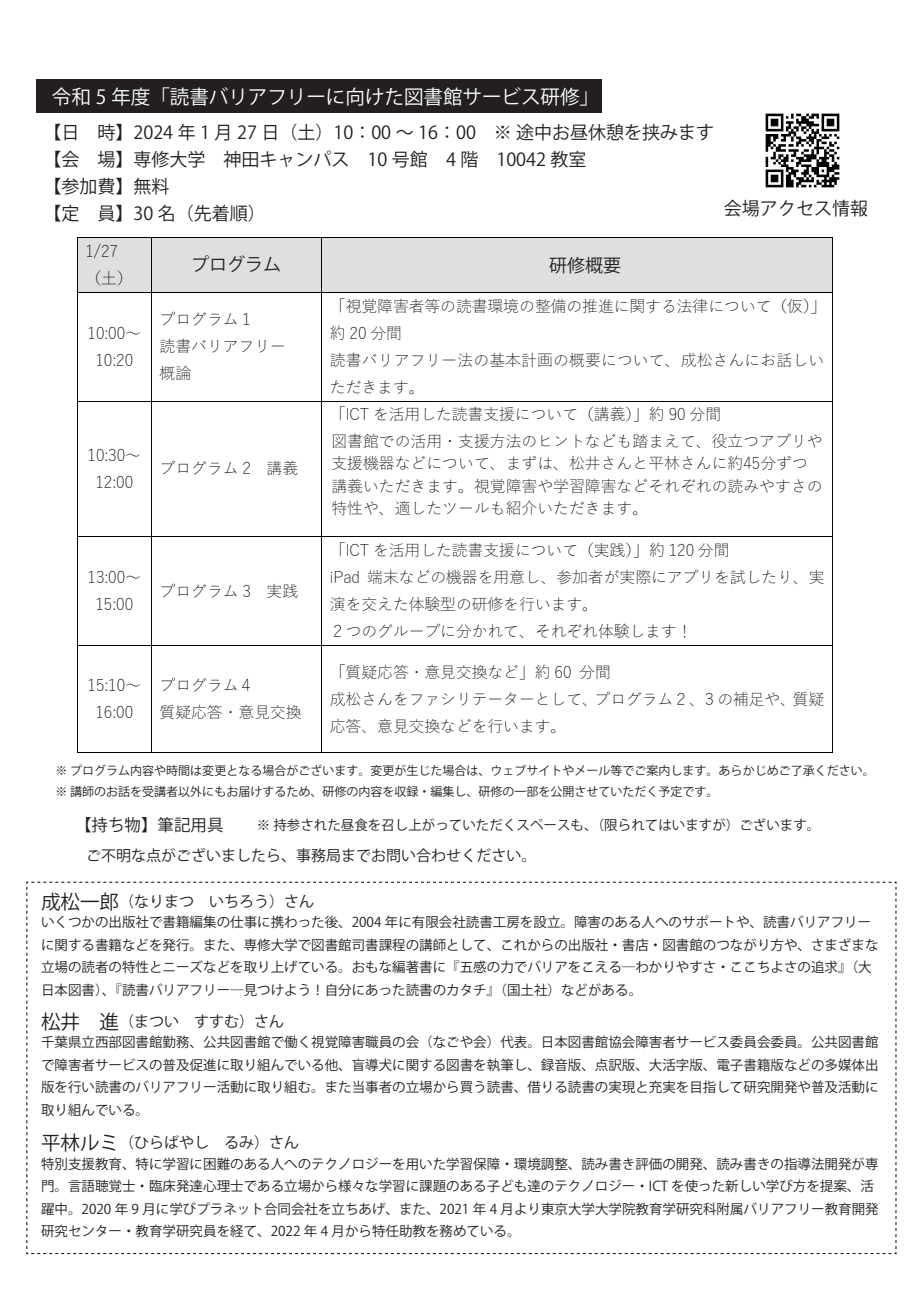
<style>
.page{position:relative;width:919px;height:1289px;background:#fff}
.page>*{position:absolute;margin:0;border:0;box-sizing:border-box;transform-origin:0 0}
.t1{font:19.5px "Koz Go Pr 6 N";color:#fff}
.t2{font:18px/27px "Koz Go Pr 6 N";color:#231f20}
.t3{font:300 15.9px/27px "Yu Gothic";color:#030303}
.t4{font:15px "Koz Go Pr 6 N";color:#231f20}
.t5{font:13.5px/22.5px "Koz Go Pr 6 N";color:#231f20}
.t6{font:12px/21px "Koz Go Pr 6 N";color:#231f20}
.s1{font-size:16.5px}
.s2{font-size:19.5px}
</style>
<div class="page">
<div style="left:78px;top:238px;width:73px;height:54px;background:#e0dfdf"></div>
<div style="left:152px;top:238px;width:169px;height:54px;background:#e0dfdf"></div>
<div style="left:322px;top:238px;width:509px;height:54px;background:#e0dfdf"></div>
<hr style="left:78px;top:237px;width:73px;height:1px;background:#030303">
<hr style="left:152px;top:237px;width:169px;height:1px;background:#030303">
<hr style="left:322px;top:237px;width:509px;height:1px;background:#030303">
<hr style="left:77px;top:238px;width:1px;height:54px;background:#030303">
<hr style="left:151px;top:238px;width:1px;height:54px;background:#030303">
<hr style="left:321px;top:238px;width:1px;height:54px;background:#030303">
<hr style="left:831px;top:238px;width:1px;height:54px;background:#030303">
<hr style="left:78px;top:292px;width:73px;height:1px;background:#030303">
<hr style="left:152px;top:292px;width:169px;height:1px;background:#030303">
<hr style="left:322px;top:292px;width:509px;height:1px;background:#030303">
<hr style="left:77px;top:292px;width:1px;height:109px;background:#030303">
<hr style="left:151px;top:292px;width:1px;height:109px;background:#030303">
<hr style="left:321px;top:292px;width:1px;height:109px;background:#030303">
<hr style="left:831px;top:292px;width:1px;height:109px;background:#030303">
<hr style="left:78px;top:401px;width:73px;height:1px;background:#030303">
<hr style="left:152px;top:401px;width:169px;height:1px;background:#030303">
<hr style="left:322px;top:401px;width:509px;height:1px;background:#030303">
<hr style="left:77px;top:401px;width:1px;height:135px;background:#030303">
<hr style="left:151px;top:401px;width:1px;height:135px;background:#030303">
<hr style="left:321px;top:401px;width:1px;height:135px;background:#030303">
<hr style="left:831px;top:401px;width:1px;height:135px;background:#030303">
<hr style="left:78px;top:536px;width:73px;height:1px;background:#030303">
<hr style="left:152px;top:536px;width:169px;height:1px;background:#030303">
<hr style="left:322px;top:536px;width:509px;height:1px;background:#030303">
<hr style="left:77px;top:537px;width:1px;height:108px;background:#030303">
<hr style="left:151px;top:537px;width:1px;height:108px;background:#030303">
<hr style="left:321px;top:537px;width:1px;height:108px;background:#030303">
<hr style="left:831px;top:537px;width:1px;height:108px;background:#030303">
<hr style="left:78px;top:645px;width:73px;height:1px;background:#030303">
<hr style="left:152px;top:645px;width:169px;height:1px;background:#030303">
<hr style="left:322px;top:645px;width:509px;height:1px;background:#030303">
<hr style="left:77px;top:646px;width:1px;height:106px;background:#030303">
<hr style="left:78px;top:752px;width:73px;height:1px;background:#030303">
<hr style="left:151px;top:646px;width:1px;height:106px;background:#030303">
<hr style="left:152px;top:752px;width:169px;height:1px;background:#030303">
<hr style="left:321px;top:646px;width:1px;height:106px;background:#030303">
<hr style="left:322px;top:752px;width:509px;height:1px;background:#030303">
<hr style="left:831px;top:646px;width:1px;height:106px;background:#030303">
<div style="left:36px;top:80px;width:566px;height:33px;background:#231f20"></div>
<img style="left:765px;top:113px;width:75px;height:75px">
<svg style="left:26px;top:881px;width:871px;height:373px"></svg>
<h1 class="t1" style="left:52px;top:86px;width:548px">令和 5 年度「読書バリアフリーに向けた図書館サービス研修」</h1>
<h2 class="t2" style="left:43px;top:119px;width:672px">【日　時】2024 年 1 月 27 日（土）10：00 ～ 16：00　※ 途中お昼休憩を挟みます【会　場】専修大学　神田キャンパス　10 号館　4 階　10042 教室<br>【参加費】無料　　<br>【定　員】30 名（先着順）</h2>
<p class="t3" style="left:85px;top:235px;width:49px">1/27（土）</p>
<h2 class="t2" style="left:191px;top:251px;width:91px">プログラム</h2>
<h2 class="t2" style="left:549px;top:252px;width:73px">研修概要</h2>
<h2 class="t2" style="left:724px;top:195px;width:146px">会場アクセス情報</h2>
<p class="t3" style="left:88px;top:317px;width:55px;text-align:center">10:00～<br>10:20</p>
<p class="t3" style="left:160px;top:303px;width:128px">プログラム１<br>読書バリアフリー概論</p>
<p class="t3" style="left:88px;top:439px;width:55px;text-align:center">10:30～<br>12:00</p>
<p class="t3" style="left:160px;top:453px;width:140px">プログラム 2 講義</p>
<p class="t3" style="left:88px;top:561px;width:55px;text-align:center">13:00～<br>15:00</p>
<p class="t3" style="left:160px;top:575px;width:140px">プログラム 3 実践</p>
<p class="t3" style="left:88px;top:669px;width:55px;text-align:center">15:10～<br>16:00</p>
<p class="t3" style="left:160px;top:669px;width:144px">プログラム４<br>質疑応答・意見交換</p>
<p class="t3" style="left:330px;top:290px;width:498px">「視覚障害者等の読書環境の整備の推進に関する法律について（仮）」約 20 分間<br>読書バリアフリー法の基本計画の概要について、成松さんにお話しいただきます。</p>
<p class="t3" style="left:330px;top:399px;width:393px">「ICT を活用した読書支援について（講義）」約 90 分間</p>
<p class="t3" style="left:331px;top:427px;width:493px;line-height:22.5px">図書館での活用・支援方法のヒントなども踏まえて、役立つアプリや支援機器などについて、まずは、松井さんと平林さんに約45分ずつ講義いただきます。視覚障害や学習障害などそれぞれの読みやすさの特性や、適したツールも紹介いただきます。</p>
<p class="t3" style="left:330px;top:534px;width:496px">「ICT を活用した読書支援について（実践）」約 120 分間<br>iPad 端末などの機器を用意し、参加者が実際にアプリを試したり、実演を交えた体験型の研修を行います。<br>２つのグループに分かれて、それぞれ体験します！</p>
<p class="t3" style="left:330px;top:656px;width:496px">「質疑応答・意見交換など」約 60 分間<br>成松さんをファシリテーターとして、プログラム２、３の補足や、質疑応答、意見交換などを行います。</p>
<p class="t6" style="left:55px;top:760px;width:820px">※ プログラム内容や時間は変更となる場合がございます。変更が生じた場合は、ウェブサイトやメール等でご案内します。あらかじめご了承ください。※ 講師のお話を受講者以外にもお届けするため、研修の内容を収録・編集し、研修の一部を公開させていただく予定です。</p>
<p class="t5" style="left:75px;top:814px;width:746px"><span class="s1">【持ち物】筆記用具　　</span>※ 持参された昼食を召し上がっていただくスペースも、（限られてはいますが）ございます。</p>
<p class="t4" style="left:86px;top:847px;width:451px">ご不明な点がございましたら、事務局までお問い合わせください。</p>
<p class="t4" style="left:41px;top:892px;width:274px"><span class="s2">成松一郎</span>（なりまつ　いちろう）さん</p>
<p class="t5" style="left:41px;top:911px;width:839px">いくつかの出版社で書籍編集の仕事に携わった後、2004 年に有限会社読書工房を設立。障害のある人へのサポートや、読書バリアフリーに関する書籍などを発行。また、専修大学で図書館司書課程の講師として、これからの出版社・書店・図書館のつながり方や、さまざまな立場の読者の特性とニーズなどを取り上げている。おもな編著書に『五感の力でバリアをこえる―わかりやすさ・ここちよさの追求』（大日本図書）、『読書バリアフリー―見つけよう！自分にあった読書のカタチ』（国土社）などがある。</p>
<p class="t4" style="left:41px;top:1012px;width:244px"><span class="s2">松井　進</span>（まつい　すすむ）さん</p>
<p class="t5" style="left:41px;top:1031px;width:839px;text-align:justify">千葉県立西部図書館勤務、公共図書館で働く視覚障害職員の会（なごや会）代表。日本図書館協会障害者サービス委員会委員。公共図書館で障害者サービスの普及促進に取り組んでいる他、盲導犬に関する図書を執筆し、録音版、点訳版、大活字版、電子書籍版などの多媒体出版を行い読書のバリアフリー活動に取り組む。また当事者の立場から買う読書、借りる読書の実現と充実を目指して研究開発や普及活動に取り組んでいる。</p>
<p class="t4" style="left:41px;top:1134px;width:259px"><span class="s2">平林ルミ</span>（ひらばやし　るみ）さん</p>
<p class="t5" style="left:41px;top:1152px;width:839px">特別支援教育、特に学習に困難のある人へのテクノロジーを用いた学習保障・環境調整、読み書き評価の開発、読み書きの指導法開発が専門。言語聴覚士・臨床発達心理士である立場から様々な学習に課題のある子ども達のテクノロジー・ICT を使った新しい学び方を提案、活躍中。2020 年 9 月に学びプラネット合同会社を立ちあげ、また、2021 年 4 月より東京大学大学院教育学研究科附属バリアフリー教育開発研究センター・教育学研究員を経て、2022 年 4 月から特任助教を務めている。</p>
</div>
